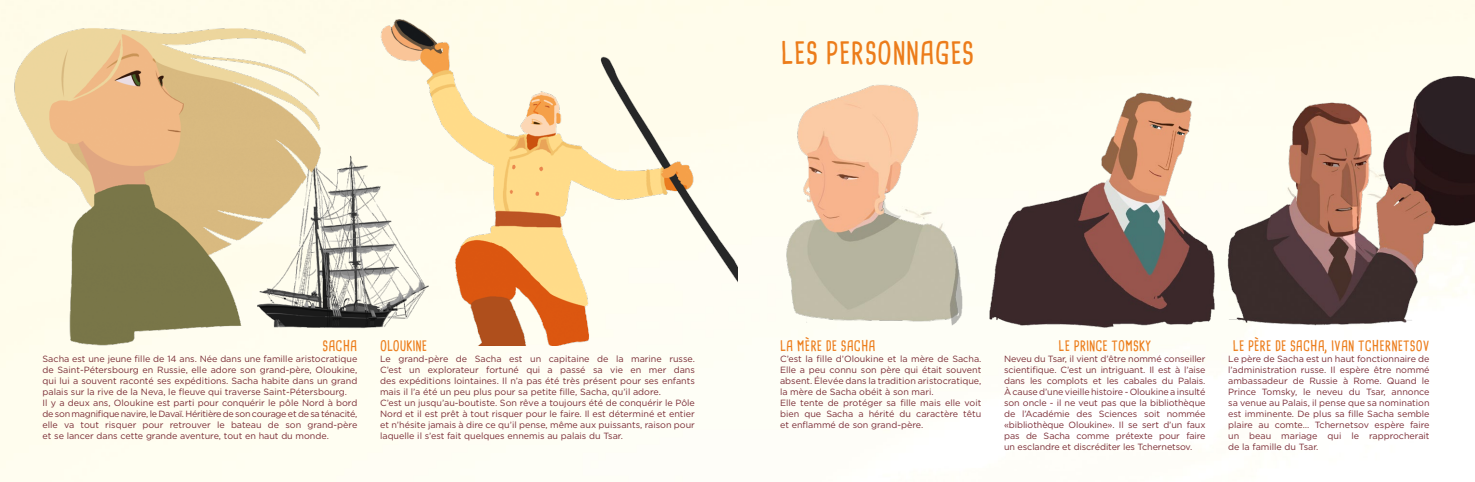
<style>
.page{position:relative;width:1475px;height:482px;background:#fff}
.page>*{position:absolute;margin:0;border:0;box-sizing:border-box;transform-origin:0 0}
.t1{font:700 30px "Cardenio Modern";color:#ec7c1a}
.t2{font:700 14px "Cardenio Modern";color:#ec7c1a}
.t3{font:9px/11px "Gotham";color:#7a2c35}
</style>
<div class="page">
<img style="left:0;top:0;width:1474px;height:482px">
<img style="left:354px;top:1px;width:383px;height:345px">
<img style="left:781px;top:71px;width:256px;height:280px">
<img style="left:974px;top:81px;width:260px;height:264px">
<img style="left:1140px;top:65px;width:334px;height:265px">
<img style="left:343px;top:128px;width:176px;height:206px">
<img style="left:0;top:4px;width:343px;height:346px">
<h1 class="t1" style="left:780px;top:32px;width:195px">LES PERSONNAGES</h1>
<h2 class="t2" style="left:322px;top:337px;width:36px">SACHA</h2>
<p class="t3" style="left:43px;top:354px;width:316px">Sacha est une jeune fille de 14 ans. Née dans une famille aristocratique de Saint-Pétersbourg en Russie, elle adore son grand-père, Oloukine, qui lui a souvent raconté ses expéditions. Sacha habite dans un grand palais sur la rive de la Neva, le fleuve qui traverse Saint-Pétersbourg.<br>Il y a deux ans, Oloukine est parti pour conquérir le pôle Nord à bord de son magnifique navire, le Davaï. Héritière de son courage et de sa ténacité, elle va tout risquer pour retrouver le bateau de son grand-père et se lancer dans cette grande aventure, tout en haut du monde.</p>
<h2 class="t2" style="left:380px;top:337px;width:49px">OLOUKINE</h2>
<p class="t3" style="left:380px;top:354px;width:316px">Le grand-père de Sacha est un capitaine de la marine russe.<br>C’est un explorateur fortuné qui a passé sa vie en mer dans des expéditions lointaines. Il n’a pas été très présent pour ses enfants mais il l’a été un peu plus pour sa petite fille, Sacha, qu’il adore.<br>C’est un jusqu’au-boutiste. Son rêve a toujours été de conquérir le Pôle Nord et il est prêt à tout risquer pour le faire. Il est déterminé et entier et n’hésite jamais à dire ce qu’il pense, même aux puissants, raison pour laquelle il s’est fait quelques ennemis au palais du Tsar.</p>
<h2 class="t2" style="left:780px;top:337px;width:97px">LA MÈRE DE SACHA</h2>
<p class="t3" style="left:780px;top:354px;width:203px">C’est la fille d’Oloukine et la mère de Sacha.<br>Elle a peu connu son père qui était souvent absent. Élevée dans la tradition aristocratique, la mère de Sacha obéit à son mari.<br>Elle tente de protéger sa fille mais elle voit bien que Sacha a hérité du caractère têtu et enflammé de son grand-père.</p>
<h2 class="t2" style="left:1058px;top:337px;width:94px">LE PRINCE TOMSKY</h2>
<p class="t3" style="left:1003px;top:354px;width:203px;text-align:justify">Neveu du Tsar, il vient d’être nommé conseiller scientifique. C’est un intriguant. Il est à l’aise dans les complots et les cabales du Palais.<br>À cause d’une vieille histoire - Oloukine a insulté son oncle - il ne veut pas que la bibliothèque de l’Académie des Sciences soit nommée «bibliothèque Oloukine». Il se sert d’un faux pas de Sacha comme prétexte pour faire un esclandre et discréditer les Tchernetsov.</p>
<h2 class="t2" style="left:1232px;top:337px;width:198px">LE PÈRE DE SACHA, IVAN TCHERNETSOV</h2>
<p class="t3" style="left:1227px;top:354px;width:203px;text-align:justify">Le père de Sacha est un haut fonctionnaire de l’administration russe. Il espère être nommé ambassadeur de Russie à Rome. Quand le Prince Tomsky, le neveu du Tsar, annonce sa venue au Palais, il pense que sa nomination est imminente. De plus sa fille Sacha semble plaire au comte… Tchernetsov espère faire un beau mariage qui le rapprocherait de la famille du Tsar.</p>
</div>
